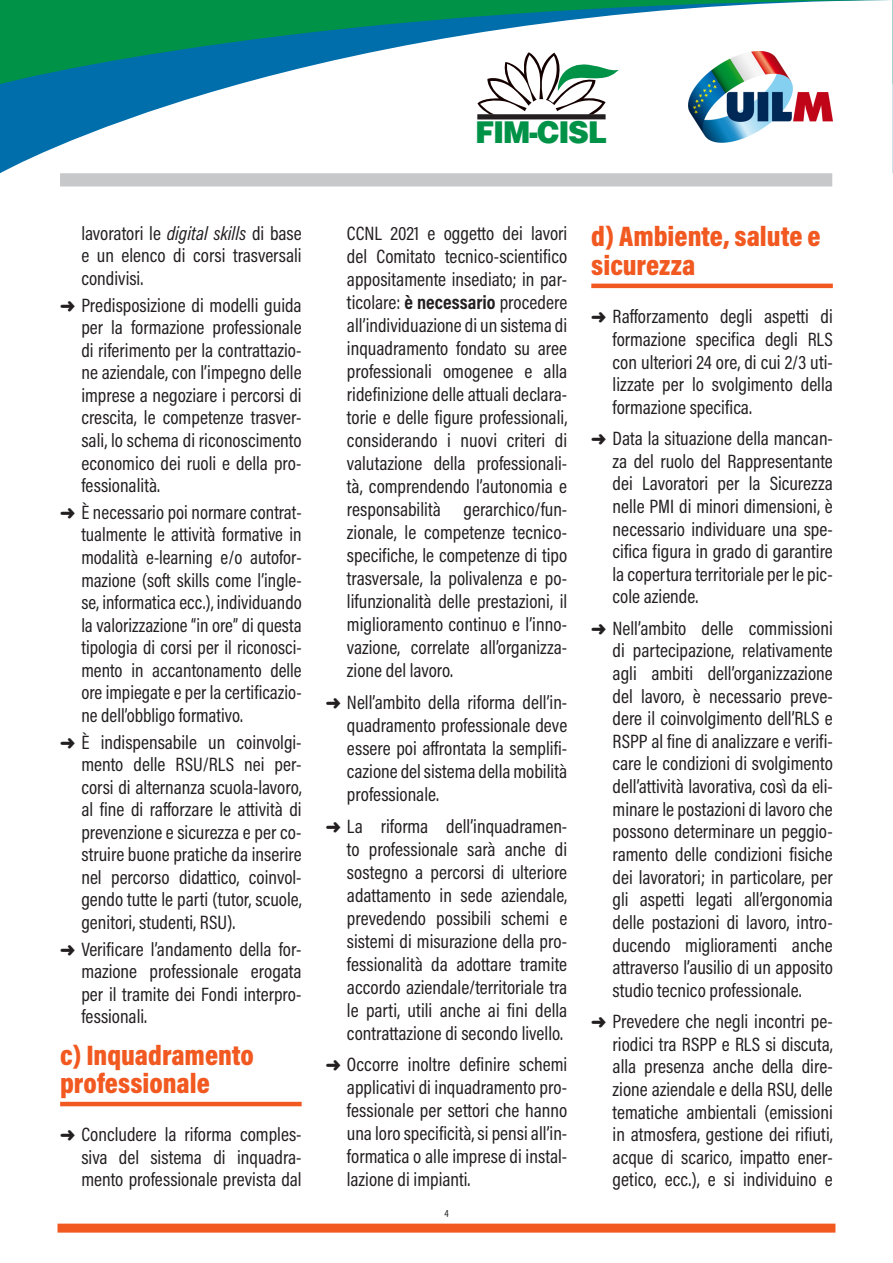
<style>
.page{position:relative;width:893px;height:1263px;background:#fff}
.page>*{position:absolute;margin:0;border:0;box-sizing:border-box;transform-origin:0 0}
.t1{font:900 30px "Helvetica";letter-spacing:-.045em;color:#009247;scale:.96 1}
.tiitoletto_ok{font:900 28.5px/28.5px "Acumin Pro Cond";color:#f15921}
.t2{font:19.5px/23px "Acumin Pro Cond";color:#231f20;text-align:justify}
.t3{font:10.5px "Acumin Pro Cond";color:#231f20}
.s1{font-style:italic}
.s2{font-weight:700}
</style>
<div class="page">
<div style="left:58px;top:1223px;width:777px;height:9px;background:#f15921"></div>
<div style="left:60px;top:173px;width:772px;height:13px;background:#c7c8ca"></div>
<svg style="left:0;top:84px;width:833px;height:89px"></svg>
<svg style="left:0;top:0;width:890px;height:84px"></svg>
<div style="left:477px;top:114px;width:129px;height:5px;background:#231f20"></div>
<svg style="left:477px;top:52px;width:142px;height:62px"></svg>
<img style="left:689px;top:51px;width:143px;height:96px">
<svg style="left:892px;top:0;width:1px;height:173px"></svg>
<hr style="left:60px;top:1102px;width:242px;height:4px;background:#f15921">
<hr style="left:591px;top:284px;width:242px;height:4px;background:#f15921">
<h1 class="t1" style="left:475px;top:113px;width:139px">FIM-CISL</h1>
<p class="t2" style="left:81px;top:221px;width:222px;line-height:22.5px">lavoratori le <span class="s1">digital skills</span> di base e un elenco di corsi trasversali condivisi.</p>
<p class="t2" style="left:81px;top:293px;width:222px;line-height:22.5px;text-indent:-21px">➜ Predisposizione di modelli guida per la formazione professionale di riferimento per la contrattazio&shy;ne aziendale, con l’impegno delle imprese a negoziare i percorsi di crescita, le competenze trasver&shy;sali, lo schema di riconoscimento economico dei ruoli e della pro&shy;fessionalità.</p>
<p class="t2" style="left:81px;top:500px;width:222px;line-height:22.5px;text-indent:-21px">➜ È necessario poi normare contrat&shy;tualmente le attività formative in modalità e-learning e/o autofor&shy;mazione (soft skills come l’ingle&shy;se, informatica ecc.), individuando la valorizzazione “in ore” di questa tipologia di corsi per il riconosci&shy;mento in accantonamento delle ore impiegate e per la certificazio&shy;ne dell’obbligo formativo.</p>
<p class="t2" style="left:81px;top:730px;width:222px;line-height:22.5px;text-indent:-21px">➜ È indispensabile un coinvolgi&shy;mento delle RSU/RLS nei per&shy;corsi di alternanza scuola-lavoro, al fine di rafforzare le attività di prevenzione e sicurezza e per co&shy;struire buone pratiche da inserire nel percorso didattico, coinvol&shy;gendo tutte le parti (tutor, scuole, genitori, studenti, RSU).</p>
<p class="t2" style="left:81px;top:937px;width:222px;line-height:22.5px;text-indent:-21px">➜ Verificare l’andamento della for&shy;mazione professionale erogata per il tramite dei Fondi interpro&shy;fessionali.</p>
<p class="tiitoletto_ok" style="left:60px;top:1040px;width:195px">c) Inquadramento professionale</p>
<p class="t2" style="left:81px;top:1123px;width:222px;line-height:22.5px;text-indent:-21px">➜ Concludere la riforma comples&shy;siva del sistema di inquadra&shy;mento professionale prevista dal</p>
<p class="t2" style="left:347px;top:221px;width:222px">CCNL 2021 e oggetto dei lavori del Comitato tecnico-scientifico appositamente insediato; in par&shy;ticolare: <span class="s2">è necessario</span> procedere all’individuazione di un sistema di inquadramento fondato su aree professionali omogenee e alla ridefinizione delle attuali declara&shy;torie e delle figure professionali, considerando i nuovi criteri di valutazione della professionali&shy;tà, comprendendo l’autonomia e responsabilità gerarchico/fun&shy;zionale, le competenze tecnico&shy;specifiche, le competenze di tipo trasversale, la polivalenza e po&shy;lifunzionalità delle prestazioni, il miglioramento continuo e l’inno&shy;vazione, correlate all’organizza&shy;zione del lavoro.</p>
<p class="t2" style="left:347px;top:690px;width:222px;text-indent:-21px">➜ Nell’ambito della riforma dell’in&shy;quadramento professionale deve essere poi affrontata la semplifi&shy;cazione del sistema della mobilità professionale.</p>
<p class="t2" style="left:347px;top:814px;width:222px;text-indent:-21px">➜ La riforma dell’inquadramen&shy;to professionale sarà anche di sostegno a percorsi di ulteriore adattamento in sede aziendale, prevedendo possibili schemi e sistemi di misurazione della pro&shy;fessionalità da adottare tramite accordo aziendale/territoriale tra le parti, utili anche ai fini della contrattazione di secondo livello.</p>
<p class="t2" style="left:347px;top:1053px;width:222px;text-indent:-21px">➜ Occorre inoltre definire schemi applicativi di inquadramento pro&shy;fessionale per settori che hanno una loro specificità, si pensi all’in&shy;formatica o alle imprese di instal&shy;lazione di impianti.</p>
<p class="t3" style="left:444px;top:1206px;width:6px">4</p>
<p class="tiitoletto_ok" style="left:591px;top:222px;width:231px">d) Ambiente, salute e sicurezza</p>
<p class="t2" style="left:613px;top:305px;width:222px;text-indent:-21px">➜ Rafforzamento degli aspetti di formazione specifica degli RLS con ulteriori 24 ore, di cui 2/3 uti&shy;lizzate per lo svolgimento della formazione specifica.</p>
<p class="t2" style="left:613px;top:426px;width:222px;text-indent:-21px">➜ Data la situazione della mancan&shy;za del ruolo del Rappresentante dei Lavoratori per la Sicurezza nelle PMI di minori dimensioni, è necessario individuare una spe&shy;cifica figura in grado di garantire la copertura territoriale per le pic&shy;cole aziende.</p>
<p class="t2" style="left:613px;top:616px;width:222px;text-indent:-21px">➜ Nell’ambito delle commissioni di partecipazione, relativamente agli ambiti dell’organizzazione del lavoro, è necessario preve&shy;dere il coinvolgimento dell’RLS e RSPP al fine di analizzare e verifi&shy;care le condizioni di svolgimento dell’attività lavorativa, così da eli&shy;minare le postazioni di lavoro che possono determinare un peggio&shy;ramento delle condizioni fisiche dei lavoratori; in particolare, per gli aspetti legati all’ergonomia delle postazioni di lavoro, intro&shy;ducendo miglioramenti anche attraverso l’ausilio di un apposito studio tecnico professionale.</p>
<p class="t2" style="left:613px;top:1009px;width:222px;text-indent:-21px">➜ Prevedere che negli incontri pe&shy;riodici tra RSPP e RLS si discuta, alla presenza anche della dire&shy;zione aziendale e della RSU, delle tematiche ambientali (emissioni in atmosfera, gestione dei rifiuti, acque di scarico, impatto ener&shy;getico, ecc.), e si individuino e</p>
</div>
